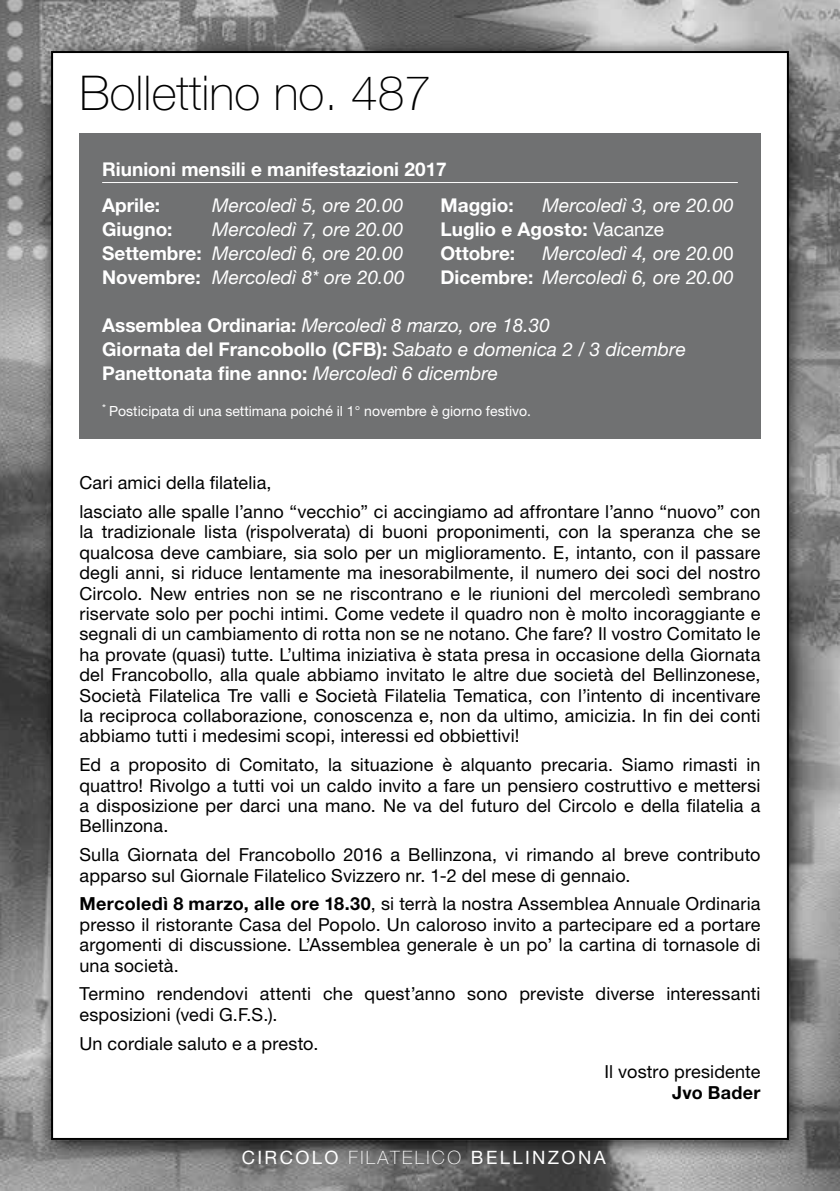
<style>
.page{position:relative;width:840px;height:1191px;background:#fff}
.page>*{position:absolute;margin:0;border:0;box-sizing:border-box;transform-origin:0 0}
.t1{font:100 48px "Helvetica Neue LT Std";color:#000}
.t2{font:italic 19px/24px "Helvetica Neue LT Std";color:#fff}
.t3{font:700 19px/36px "Helvetica Neue LT Std";color:#fff}
.t4{font:18.4px "Helvetica Neue LT Std";letter-spacing:.13em;color:#fff}
.t5{font:18px/20.4px "Helvetica Neue LT Std";letter-spacing:.01em;color:#000}
.t6{font:700 18px "Helvetica Neue LT Std";letter-spacing:.015em;color:#000}
.t7{font:14px "Helvetica Neue LT Std";color:#fff}
.s1{font-weight:400}
.s2{font-weight:700;font-style:normal}
.s3{font-style:normal}
.s4{font-weight:700}
.s5{font-weight:100}
</style>
<div class="page">
<img style="left:0;top:0;width:839px;height:1191px">
<div style="left:52px;top:52px;width:735px;height:1087px;background:#fff"></div>
<div style="left:79px;top:133px;width:681px;height:306px;background:#707172"></div>
<hr style="left:102px;top:182px;width:635px;height:1px;background:#fff">
<h1 class="t1" style="left:79px;top:65px;width:353px">Bollettino no. 487</h1>
<p class="t3" style="left:102px;top:151px;width:346px">Riunioni mensili e manifestazioni 2017<br>Aprile:</p>
<p class="t2" style="left:212px;top:193px;width:192px">Mercoledì 5, ore 20.00</p>
<p class="t3" style="left:440px;top:187px;width:75px">Maggio:</p>
<p class="t2" style="left:542px;top:193px;width:192px">Mercoledì 3, ore 20.00</p>
<p class="t3" style="left:102px;top:211px;width:72px">Giugno:</p>
<p class="t2" style="left:212px;top:217px;width:192px">Mercoledì 7, ore 20.00</p>
<p class="t3" style="left:440px;top:211px;width:225px">Luglio e Agosto: <span class="s1">Vacanze</span></p>
<p class="t2" style="left:102px;top:241px;width:302px"><span class="s2">Settembre:</span> Mercoledì 6, ore 20.00</p>
<p class="t3" style="left:440px;top:235px;width:76px">Ottobre:</p>
<p class="t2" style="left:542px;top:241px;width:192px">Mercoledì 4, ore 20.0<span class="s3">0</span></p>
<p class="t2" style="left:102px;top:265px;width:304px"><span class="s2">Novembre:</span> Mercoledì 8* ore 20.00</p>
<p class="t2" style="left:440px;top:265px;width:294px"><span class="s2">Dicembre:</span> Mercoledì 6, ore 20.00</p>
<p class="t2" style="left:102px;top:313px;width:585px"><span class="s2">Assemblea Ordinaria:</span> Mercoledì 8 marzo, ore 18.30<br><span class="s2">Giornata del Francobollo (CFB):</span> Sabato e domenica 2 / 3 dicembre<br><span class="s2">Panettonata fine anno:</span> Mercoledì 6 dicembre</p>
<p class="t7" style="left:102px;top:403px;width:430px"><sup>*</sup> Posticipata di una settimana poiché il 1° novembre è giorno festivo.</p>
<p class="t5" style="left:79px;top:468px;width:682px;line-height:28.8px">Cari amici della filatelia,<br>lasciato alle spalle l’anno “vecchio” ci accingiamo ad affrontare l’anno “nuovo” con</p>
<p class="t5" style="left:79px;top:521px;width:682px;text-align:justify">la tradizionale lista (rispolverata) di buoni proponimenti, con la speranza che se qualcosa deve cambiare, sia solo per un miglioramento. E, intanto, con il passare degli anni, si riduce lentamente ma inesorabilmente, il numero dei soci del nostro Circolo. New entries non se ne riscontrano e le riunioni del mercoledì sembrano riservate solo per pochi intimi. Come vedete il quadro non è molto incoraggiante e segnali di un cambiamento di rotta non se ne notano. Che fare? Il vostro Comitato le ha provate (quasi) tutte. L’ultima iniziativa è stata presa in occasione della Giornata del Francobollo, alla quale abbiamo invitato le altre due società del Bellinzonese, Società Filatelica Tre valli e Società Filatelia Tematica, con l’intento di incentivare la reciproca collaborazione, conoscenza e, non da ultimo, amicizia. In fin dei conti abbiamo tutti i medesimi scopi, interessi ed obbiettivi!</p>
<p class="t5" style="left:79px;top:754px;width:682px;text-align:justify">Ed a proposito di Comitato, la situazione è alquanto precaria. Siamo rimasti in quattro! Rivolgo a tutti voi un caldo invito a fare un pensiero costruttivo e mettersi a disposizione per darci una mano. Ne va del futuro del Circolo e della filatelia a Bellinzona.</p>
<p class="t5" style="left:79px;top:844px;width:682px">Sulla Giornata del Francobollo 2016 a Bellinzona, vi rimando al breve contributo apparso sul Giornale Filatelico Svizzero nr. 1-2 del mese di gennaio.</p>
<p class="t5" style="left:79px;top:893px;width:682px;text-align:justify"><span class="s4">Mercoledì 8 marzo, alle ore 18.30</span>, si terrà la nostra Assemblea Annuale Ordinaria presso il ristorante Casa del Popolo. Un caloroso invito a partecipare ed a portare argomenti di discussione. L’Assemblea generale è un po’ la cartina di tornasole di una società.</p>
<p class="t5" style="left:79px;top:983px;width:682px">Termino rendendovi attenti che quest’anno sono previste diverse interessanti esposizioni (vedi G.F.S.).</p>
<p class="t5" style="left:79px;top:1032px;width:240px">Un cordiale saluto e a presto.</p>
<p class="t5" style="left:604px;top:1061px;width:157px">Il vostro presidente</p>
<p class="t6" style="left:671px;top:1081px;width:90px">Jvo Bader</p>
<p class="t4" style="left:241px;top:1146px;width:365px">CIRCOLO <span class="s5">FILATELICO</span> BELLINZONA</p>
</div>
